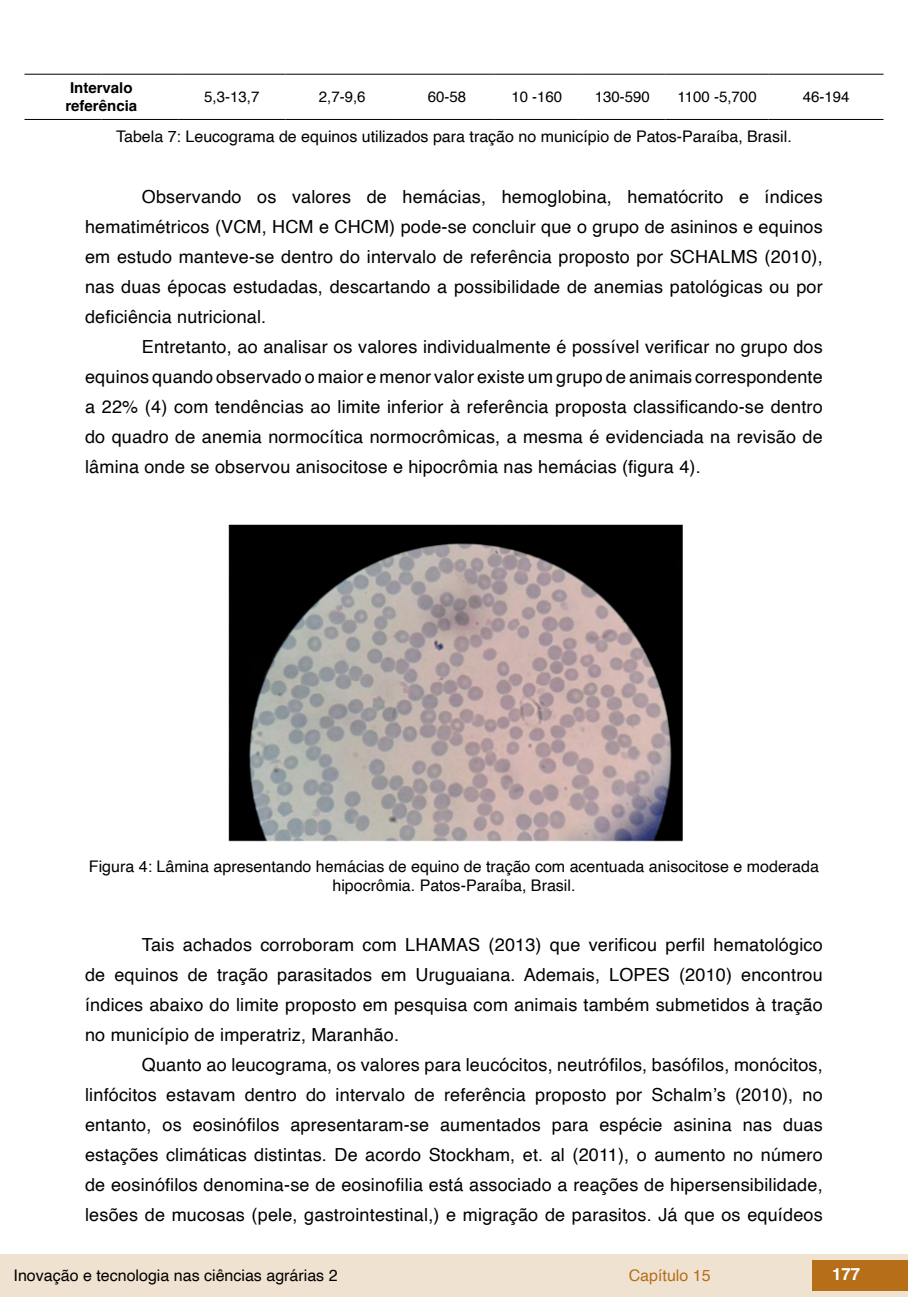
<style>
.page{position:relative;width:908px;height:1304px;background:#fff}
.page>*{position:absolute;margin:0;border:0;box-sizing:border-box;transform-origin:0 0}
.t1{font:18px/30px "Helvetica";letter-spacing:.01em;color:#000;text-align:justify}
.t2{font:700 16.8px "Helvetica";color:#fff}
.t3{font:16px/19.2px "Helvetica";color:#000;text-align:center}
.t4{font:16px "Helvetica";color:#b66e19}
.t5{font:15px "Helvetica";color:#000}
.t6{font:700 15px/18px "Helvetica";color:#000;text-align:center}
</style>
<div class="page">
<div style="left:0;top:1254px;width:906px;height:43px;background:#f0e2d1"></div>
<div style="left:812px;top:1261px;width:95px;height:30px;background:#b66e19"></div>
<hr style="left:24px;top:74px;width:78px;height:1px;background:#000">
<hr style="left:102px;top:74px;width:76px;height:1px;background:#000">
<hr style="left:24px;top:119px;width:78px;height:1px;background:#000">
<hr style="left:102px;top:119px;width:76px;height:1px;background:#000">
<hr style="left:178px;top:119px;width:107px;height:1px;background:#000">
<hr style="left:285px;top:119px;width:114px;height:1px;background:#000">
<hr style="left:399px;top:119px;width:95px;height:1px;background:#000">
<hr style="left:494px;top:119px;width:84px;height:1px;background:#000">
<hr style="left:578px;top:119px;width:87px;height:1px;background:#000">
<hr style="left:665px;top:119px;width:103px;height:1px;background:#000">
<hr style="left:768px;top:119px;width:115px;height:1px;background:#000">
<hr style="left:178px;top:74px;width:107px;height:1px;background:#000">
<hr style="left:285px;top:74px;width:114px;height:1px;background:#000">
<hr style="left:399px;top:74px;width:95px;height:1px;background:#000">
<hr style="left:494px;top:74px;width:84px;height:1px;background:#000">
<hr style="left:578px;top:74px;width:87px;height:1px;background:#000">
<hr style="left:665px;top:74px;width:103px;height:1px;background:#000">
<hr style="left:768px;top:74px;width:115px;height:1px;background:#000">
<img style="left:228px;top:524px;width:453px;height:318px">
<p class="t6" style="left:65px;top:81px;width:73px">Intervalo referência</p>
<p class="t5" style="left:204px;top:86px;width:57px">5,3-13,7</p>
<p class="t5" style="left:319px;top:86px;width:48px">2,7-9,6</p>
<p class="t5" style="left:427px;top:86px;width:40px">60-58</p>
<p class="t5" style="left:511px;top:86px;width:52px">10 -160</p>
<p class="t5" style="left:594px;top:86px;width:57px">130-590</p>
<p class="t5" style="left:677px;top:86px;width:80px">1100 -5,700</p>
<p class="t5" style="left:802px;top:86px;width:48px">46-194</p>
<p class="t3" style="left:116px;top:128px;width:676px">Tabela 7: Leucograma de equinos utilizados para tração no município de Patos-Paraíba, Brasil.</p>
<p class="t1" style="left:85px;top:182px;width:738px;text-indent:57px">Observando os valores de hemácias, hemoglobina, hematócrito e índices hematimétricos (VCM, HCM e CHCM) pode-se concluir que o grupo de asininos e equinos em estudo manteve-se dentro do intervalo de referência proposto por SCHALMS (2010), nas duas épocas estudadas, descartando a possibilidade de anemias patológicas ou por deficiência nutricional.</p>
<p class="t1" style="left:85px;top:332px;width:738px;text-indent:57px">Entretanto, ao analisar os valores individualmente é possível verificar no grupo dos equinos quando observado o maior e menor valor existe um grupo de animais correspondente a 22% (4) com tendências ao limite inferior à referência proposta classificando-se dentro do quadro de anemia normocítica normocrômicas, a mesma é evidenciada na revisão de lâmina onde se observou anisocitose e hipocrômia nas hemácias (figura 4).</p>
<p class="t3" style="left:89px;top:857px;width:731px">Figura 4: Lâmina apresentando hemácias de equino de tração com acentuada anisocitose e moderada hipocrômia. Patos-Paraíba, Brasil.</p>
<p class="t1" style="left:85px;top:931px;width:738px;text-indent:57px">Tais achados corroboram com LHAMAS (2013) que verificou perfil hematológico de equinos de tração parasitados em Uruguaiana. Ademais, LOPES (2010) encontrou índices abaixo do limite proposto em pesquisa com animais também submetidos à tração no município de imperatriz, Maranhão.</p>
<p class="t1" style="left:85px;top:1051px;width:738px;text-indent:57px">Quanto ao leucograma, os valores para leucócitos, neutrófilos, basófilos, monócitos, linfócitos estavam dentro do intervalo de referência proposto por Schalm’s (2010), no entanto, os eosinófilos apresentaram-se aumentados para espécie asinina nas duas estações climáticas distintas. De acordo Stockham, et. al (2011), o aumento no número de eosinófilos denomina-se de eosinofilia está associado a reações de hipersensibilidade, lesões de mucosas (pele, gastrointestinal,) e migração de parasitos. Já que os equídeos</p>
<p class="t3" style="left:14px;top:1266px;width:325px">Inovação e tecnologia nas ciências agrárias 2</p>
<p class="t4" style="left:628px;top:1263px;width:83px">Capítulo 15</p>
<p class="t2" style="left:831px;top:1264px;width:30px">177</p>
</div>
